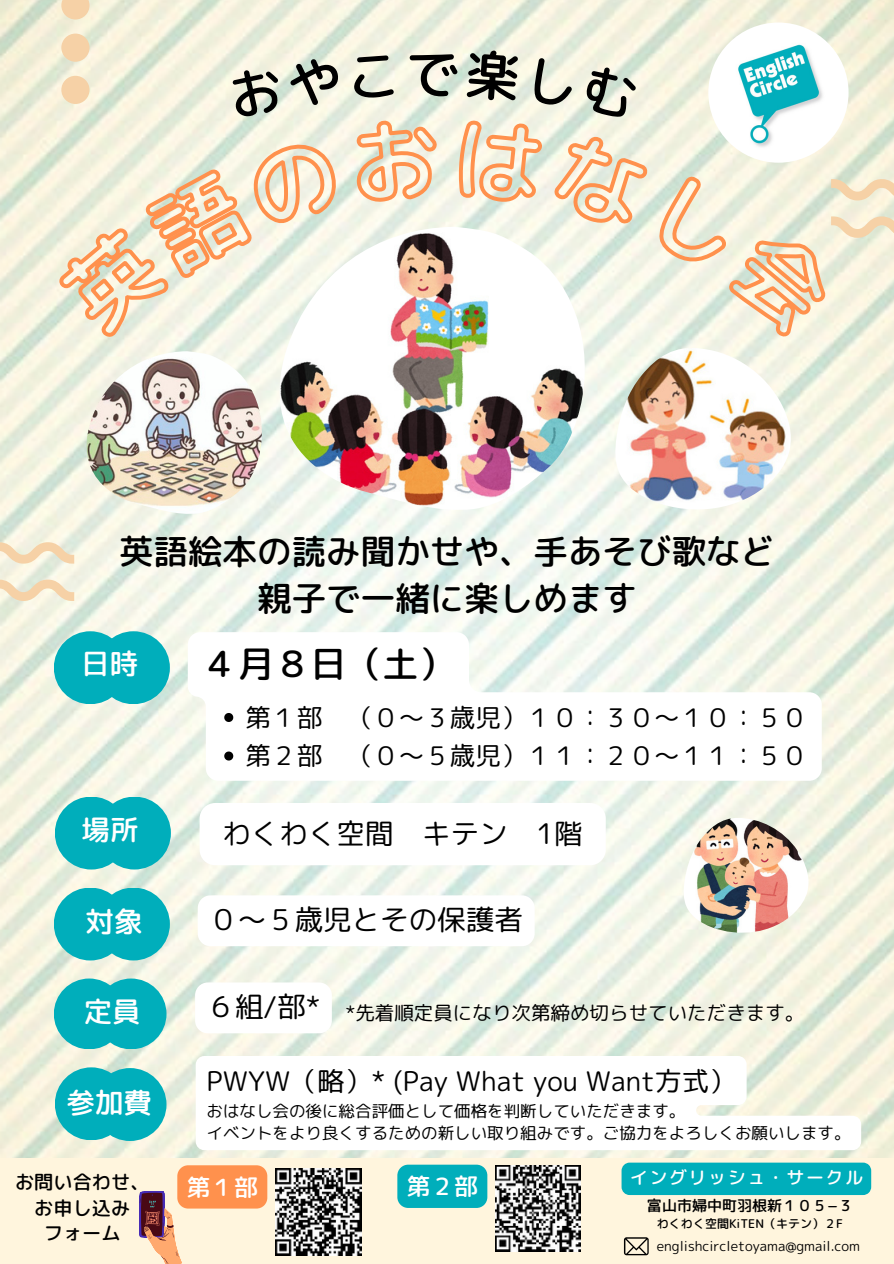
<style>
.page{position:relative;width:894px;height:1264px;background:#fff}
.page>*{position:absolute;margin:0;border:0;box-sizing:border-box;transform-origin:0 0}
.t1{font:54px "rounded mplus 1 p medium";color:#000}
.t2{font:36px "rounded mplus 1 p medium";color:#000}
.t3{font:34.5px/47.2px "rounded mplus 1 p medium";color:#000;text-align:center}
.t4{font:28.5px "rounded mplus 1 p regular";color:#000}
.t5{font:28.5px "rounded mplus 1 p medium";color:#fff}
.t6{font:27px "rounded mplus 1 p regular";color:#000}
.t7{font:25.5px/38.5px "rounded mplus 1 p regular";color:#000}
.t8{font:23.7px "rounded mplus 1 p medium";color:#fff}
.t9{font:19.5px "rounded mplus 1 p regular";color:#000}
.t10{font:19.2px/26px "rounded mplus 1 p medium";color:#000;text-align:center}
.t11{font:18px "rounded mplus 1 p medium";letter-spacing:.085em;color:#fff}
.t12{font:16.5px/22.5px "rounded mplus 1 p regular";color:#000}
.t13{font:15px "rounded mplus 1 p medium";color:#000}
.t14{font:13.5px "rounded mplus 1 p regular";color:#000}
.t15{font:12px "rounded mplus 1 p medium";color:#000}
.s1{font-size:28.5px}
</style>
<div class="page">
<img style="left:0;top:0;width:893px;height:1158px">
<div style="left:54px;top:631px;width:73px;height:73px;background:#00aebb;border-radius:50%"></div>
<div style="left:97px;top:631px;width:73px;height:73px;background:#00aebb;border-radius:50%"></div>
<div style="left:54px;top:887px;width:73px;height:73px;background:#00aebb;border-radius:50%"></div>
<div style="left:97px;top:887px;width:73px;height:73px;background:#00aebb;border-radius:50%"></div>
<div style="left:0;top:1158px;width:893px;height:105px;background:#fff5dd"></div>
<svg style="left:0;top:542px;width:74px;height:21px;background:#f2e1c4"></svg>
<svg style="left:0;top:579px;width:74px;height:22px;background:#f3e2c6"></svg>
<img style="left:708px;top:23px;width:140px;height:140px;border-radius:50%">
<div style="left:55px;top:796px;width:73px;height:73px;background:#00aebb;border-radius:50%"></div>
<div style="left:98px;top:796px;width:73px;height:73px;background:#00aebb;border-radius:50%"></div>
<div style="left:55px;top:1067px;width:73px;height:73px;background:#00aebb;border-radius:50%"></div>
<div style="left:93px;top:1068px;width:73px;height:72px;background:#00aebb;border-radius:50%"></div>
<img style="left:276px;top:227px;width:313px;height:283px">
<img style="left:614px;top:348px;width:177px;height:161px">
<img style="left:683px;top:815px;width:125px;height:122px">
<img style="left:85px;top:351px;width:179px;height:163px">
<div style="left:54px;top:978px;width:71px;height:71px;background:#00aebb;border-radius:50%"></div>
<div style="left:96px;top:978px;width:70px;height:71px;background:#00aebb;border-radius:50%"></div>
<img style="left:275px;top:1168px;width:87px;height:86px">
<img style="left:495px;top:1165px;width:85px;height:85px">
<div style="left:397px;top:1164px;width:90px;height:43px;background:#00aebb"></div>
<svg style="left:199px;top:803px;width:406px;height:62px"></svg>
<svg style="left:198px;top:895px;width:336px;height:51px"></svg>
<svg style="left:188px;top:632px;width:633px;height:148px"></svg>
<svg style="left:224px;top:713px;width:9px;height:9px"></svg>
<svg style="left:224px;top:751px;width:9px;height:9px"></svg>
<svg style="left:196px;top:1055px;width:664px;height:95px"></svg>
<svg style="left:623px;top:1237px;width:25px;height:18px"></svg>
<div style="left:195px;top:982px;width:137px;height:51px;background:#fff;border-radius:13px"></div>
<svg style="left:139px;top:1165px;width:128px;height:98px"></svg>
<div style="left:621px;top:1162px;width:249px;height:32px;background:#00aebb"></div>
<svg style="left:48px;top:0;width:397px;height:345px;background:#efe7d3"></svg>
<svg style="left:453px;top:48px;width:440px;height:298px"></svg>
<h1 class="t1" style="left:405px;top:35px;width:56px">で</h1>
<h3 class="t3" style="left:119px;top:527px;width:657px">英語絵本の読み聞かせや、手あそび歌など親子で一緒に楽しめます</h3>
<h3 class="t5" style="left:81px;top:643px;width:59px">日時</h3>
<h2 class="t2" style="left:202px;top:638px;width:254px">４月８日（土）</h2>
<h3 class="t7" style="left:245px;top:697px;width:563px">第１部 （０〜３歳児）１０：３０〜１０：５０第２部 （０〜５歳児）１１：２０〜１１：５０</h3>
<h3 class="t5" style="left:82px;top:809px;width:59px">場所</h3>
<h3 class="t4" style="left:222px;top:813px;width:361px">わくわく空間 キテン 1階</h3>
<h3 class="t5" style="left:85px;top:901px;width:59px">対象</h3>
<h3 class="t4" style="left:209px;top:899px;width:315px">０〜５歳児とその保護者</h3>
<h3 class="t5" style="left:84px;top:991px;width:59px">定員</h3>
<p class="t9" style="left:206px;top:999px;width:599px"><span class="s1">６組/部*</span> *先着順定員になり次第締め切らせていただきます。</p>
<h3 class="t5" style="left:66px;top:1082px;width:87px">参加費</h3>
<h3 class="t6" style="left:206px;top:1061px;width:531px">PWYW（略）* (Pay What you Want方式）</h3>
<p class="t12" style="left:206px;top:1099px;width:645px">おはなし会の後に総合評価として価格を判断していただきます。<br>イベントをより良くするための新しい取り組みです。ご協力をよろしくお願いします。</p>
<p class="t10" style="left:15px;top:1168px;width:136px">お問い合わせ、お申し込み<br>フォーム</p>
<h3 class="t8" style="left:187px;top:1170px;width:73px">第１部</h3>
<p class="t11" style="left:629px;top:1165px;width:235px">イングリッシュ・サークル</p>
<p class="t13" style="left:646px;top:1195px;width:207px">富山市婦中町羽根新１０５−３</p>
<p class="t15" style="left:656px;top:1215px;width:188px">わくわく空間KiTEN（キテン）２F</p>
<h3 class="t8" style="left:407px;top:1169px;width:73px">第２部</h3>
<p class="t14" style="left:656px;top:1236px;width:205px">englishcircletoyama@gmail.com</p>
</div>
